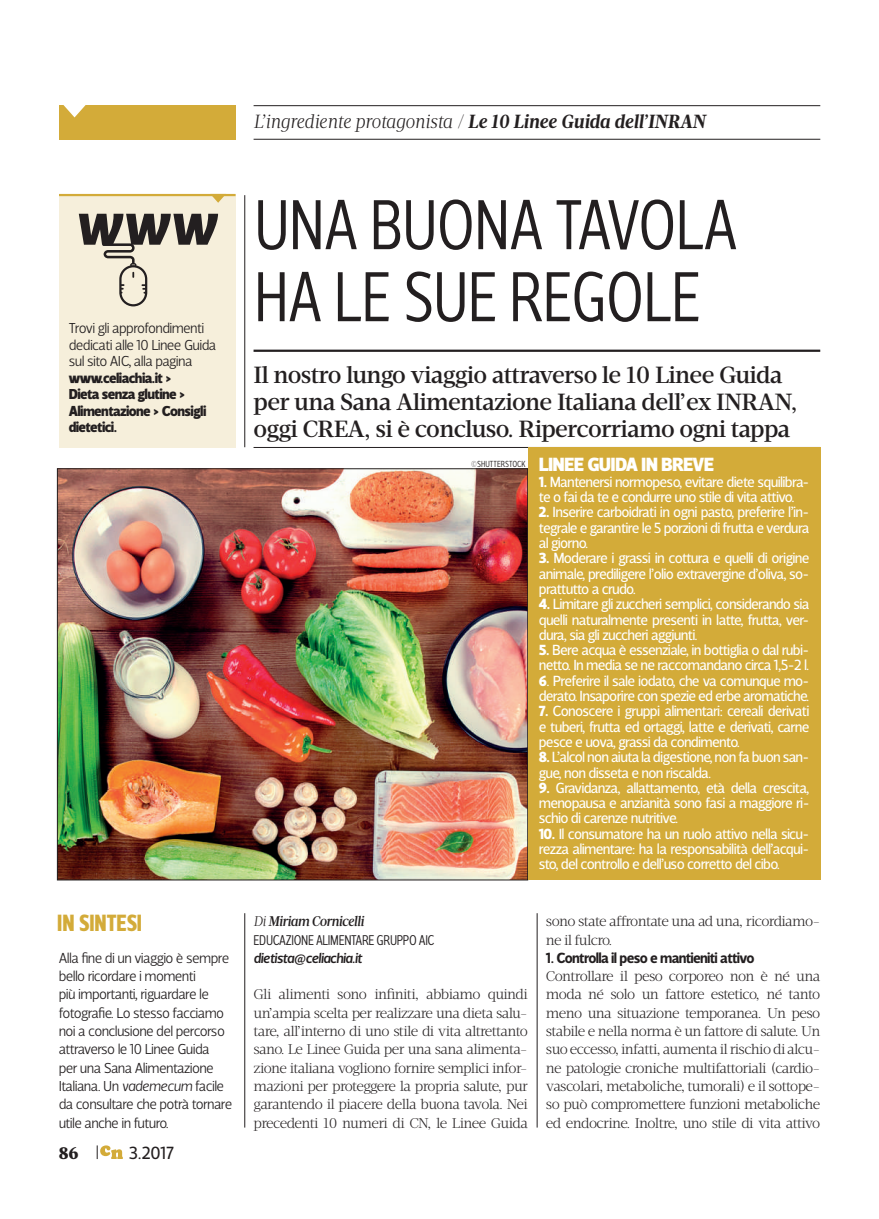
<style>
.page{position:relative;width:879px;height:1219px;background:#fff}
.page>*{position:absolute;margin:0;border:0;box-sizing:border-box;transform-origin:0 0}
.t1{font:300 72px/72px "Velino Sans Condensed";letter-spacing:-.015em;color:#231f20}
.t2{font:italic 700 61.35px "Velino Sans";color:#231f20}
.t3{font:500 24px/27px "Velino Text";letter-spacing:-.03em;color:#231f20}
.t4{font:700 24px "Velino Sans Condensed";letter-spacing:-.005em;color:#d3ab39}
.t5{font:italic 300 19.5px "Velino Text";letter-spacing:-.005em;color:#231f20}
.t6{font:900 19.5px "Velino Sans";letter-spacing:-.045em;color:#fff}
.t7{font:18px "Velino Sans";color:#231f20}
.t8{font:800 18px "Acta";color:#231f20}
.t9{font:15px/15.3px "Velino Sans";letter-spacing:-.045em;color:#fff;text-align:justify}
.t10{font:700 15px "Velino Sans";letter-spacing:-.045em;color:#231f20}
.t11{font:300 14.7px/18.3px "Velino Sans";letter-spacing:-.04em;color:#231f20}
.t12{font:900 14.7px/16.5px "Velino Sans";letter-spacing:-.04em;color:#231f20}
.t13{font:300 14.4px/18.3px "Velino Text";letter-spacing:-.04em;color:#231f20;text-align:justify}
.t14{font:300 14.4px "Velino Sans Condensed";letter-spacing:-.025em;color:#231f20}
.t15{font:italic 500 14.4px "Velino Sans";letter-spacing:-.04em;color:#231f20}
.t16{font:italic 500 14.4px "Velino Text";letter-spacing:-.04em;color:#231f20}
.t17{font:300 9px "Velino Sans Condensed";letter-spacing:.005em;color:#231f20}
.s1{font-weight:700}
.s2{font-style:italic}
.s3{font-weight:900}
.s4{font-weight:300}
</style>
<div class="page">
<hr style="left:253px;top:105px;width:567px;height:1px;background:#231f20">
<hr style="left:253px;top:139px;width:567px;height:1px;background:#231f20">
<div style="left:59px;top:105px;width:176px;height:34px;background:#d3ab39"></div>
<svg style="left:63px;top:105px;width:23px;height:12px"></svg>
<svg style="left:97px;top:1145px;width:26px;height:14px"></svg>
<hr style="left:244px;top:913px;width:1px;height:214px;background:#231f20">
<hr style="left:244px;top:195px;width:1px;height:252px;background:#231f20">
<hr style="left:537px;top:913px;width:1px;height:214px;background:#231f20">
<hr style="left:253px;top:447px;width:567px;height:1px;background:#231f20">
<hr style="left:253px;top:349px;width:567px;height:3px;background:#231f20">
<img style="left:59px;top:470px;width:467px;height:408px">
<div style="left:59px;top:194px;width:176px;height:253px;background:#f6efdb"></div>
<hr style="left:59px;top:194px;width:176px;height:2px;background:#d3ab39">
<svg style="left:210px;top:196px;width:16px;height:7px"></svg>
<svg style="left:102px;top:243px;width:45px;height:63px"></svg>
<div style="left:528px;top:448px;width:292px;height:432px;background:#d3ab39"></div>
<h3 class="t5" style="left:253px;top:110px;width:453px">L’ingrediente protagonista / <span class="s1">Le 10 Linee Guida dell’INRAN</span></h3>
<h2 class="t2" style="left:75px;top:186px;width:144px">www</h2>
<p class="t11" style="left:69px;top:320px;width:149px;line-height:16.5px">Trovi gli approfondimenti dedicati alle 10 Linee Guida sul sito AIC, alla pagina</p>
<p class="t12" style="left:69px;top:369px;width:139px">www.celiachia.it &gt;<br>Dieta senza glutine &gt;<br>Alimentazione &gt; Consigli dietetici.</p>
<h3 class="t4" style="left:57px;top:908px;width:86px">IN SINTESI</h3>
<p class="t11" style="left:59px;top:948px;width:175px">Alla fine di un viaggio è sempre bello ricordare i momenti<br>più importanti, riguardare le fotografie. Lo stesso facciamo noi a conclusione del percorso attraverso le 10 Linee Guida<br>per una Sana Alimentazione<br>Italiana. Un <span class="s2">vademecum</span> facile da consultare che potrà tornare utile anche in futuro.</p>
<p class="t8" style="left:59px;top:1141px;width:21px">86</p>
<p class="t7" style="left:129px;top:1142px;width:47px">3.2017</p>
<h1 class="t1" style="left:254px;top:189px;width:485px">UNA BUONA TAVOLA<br>HA LE SUE REGOLE</h1>
<h3 class="t3" style="left:253px;top:361px;width:545px">Il nostro lungo viaggio attraverso le 10 Linee Guida per una Sana Alimentazione Italiana dell’ex INRAN, oggi CREA, si è concluso. Ripercorriamo ogni tappa</h3>
<p class="t17" style="left:471px;top:459px;width:56px">©SHUTTERSTOCK</p>
<h3 class="t6" style="left:538px;top:452px;width:177px">LINEE GUIDA IN BREVE</h3>
<p class="t9" style="left:538px;top:474px;width:272px"><span class="s3">1.</span> Mantenersi normopeso, evitare diete squilibra&shy;te o fai da te e condurre uno stile di vita attivo.</p>
<p class="t9" style="left:538px;top:505px;width:272px"><span class="s3">2.</span> Inserire carboidrati in ogni pasto, preferire l’in&shy;tegrale e garantire le 5 porzioni di frutta e verdura al giorno.</p>
<p class="t9" style="left:538px;top:550px;width:272px"><span class="s3">3.</span> Moderare i grassi in cottura e quelli di origine animale, prediligere l’olio extravergine d’oliva, so&shy;prattutto a crudo.</p>
<p class="t9" style="left:538px;top:596px;width:272px"><span class="s3">4.</span> Limitare gli zuccheri semplici, considerando sia quelli naturalmente presenti in latte, frutta, ver&shy;dura, sia gli zuccheri aggiunti.</p>
<p class="t9" style="left:538px;top:642px;width:272px"><span class="s3">5.</span> Bere acqua è essenziale, in bottiglia o dal rubi&shy;netto. In media se ne raccomandano circa 1,5-2 l.</p>
<p class="t9" style="left:538px;top:673px;width:272px"><span class="s3">6</span>. Preferire il sale iodato, che va comunque mo&shy;derato. Insaporire con spezie ed erbe aromatiche.</p>
<p class="t9" style="left:538px;top:703px;width:272px"><span class="s3">7.</span> Conoscere i gruppi alimentari: cereali derivati e tuberi, frutta ed ortaggi, latte e derivati, carne pesce e uova, grassi da condimento.</p>
<p class="t9" style="left:538px;top:749px;width:272px"><span class="s3">8.</span> L’alcol non aiuta la digestione, non fa buon san&shy;gue, non disseta e non riscalda.</p>
<p class="t9" style="left:538px;top:780px;width:272px"><span class="s3">9.</span> Gravidanza, allattamento, età della crescita, menopausa e anzianità sono fasi a maggiore ri&shy;schio di carenze nutritive.</p>
<p class="t9" style="left:538px;top:826px;width:272px"><span class="s3">10.</span> Il consumatore ha un ruolo attivo nella sicu&shy;rezza alimentare: ha la responsabilità dell’acqui&shy;sto, del controllo e dell’uso corretto del cibo.</p>
<p class="t16" style="left:253px;top:912px;width:112px"><span class="s4">Di</span> Miriam Cornicelli</p>
<p class="t14" style="left:253px;top:931px;width:172px">EDUCAZIONE ALIMENTARE GRUPPO AIC</p>
<p class="t15" style="left:253px;top:949px;width:110px">dietista@celiachia.it</p>
<p class="t13" style="left:253px;top:985px;width:276px">Gli alimenti sono infiniti, abbiamo quindi un’ampia scelta per realizzare una dieta salu&shy;tare, all’interno di uno stile di vita altrettanto sano. Le Linee Guida per una sana alimenta&shy;zione italiana vogliono fornire semplici infor&shy;mazioni per proteggere la propria salute, pur garantendo il piacere della buona tavola. Nei precedenti 10 numeri di CN, le Linee Guida</p>
<p class="t13" style="left:546px;top:912px;width:276px">sono state affrontate una ad una, ricordiamo&shy;ne il fulcro.</p>
<p class="t10" style="left:546px;top:948px;width:210px">1. Controlla il peso e mantieniti attivo</p>
<p class="t13" style="left:546px;top:967px;width:276px">Controllare il peso corporeo non è né una moda né solo un fattore estetico, né tanto meno una situazione temporanea. Un peso stabile e nella norma è un fattore di salute. Un suo eccesso, infatti, aumenta il rischio di alcu&shy;ne patologie croniche multifattoriali (cardio&shy;vascolari, metaboliche, tumorali) e il sottope&shy;so può compromettere funzioni metaboliche ed endocrine. Inoltre, uno stile di vita attivo</p>
</div>
